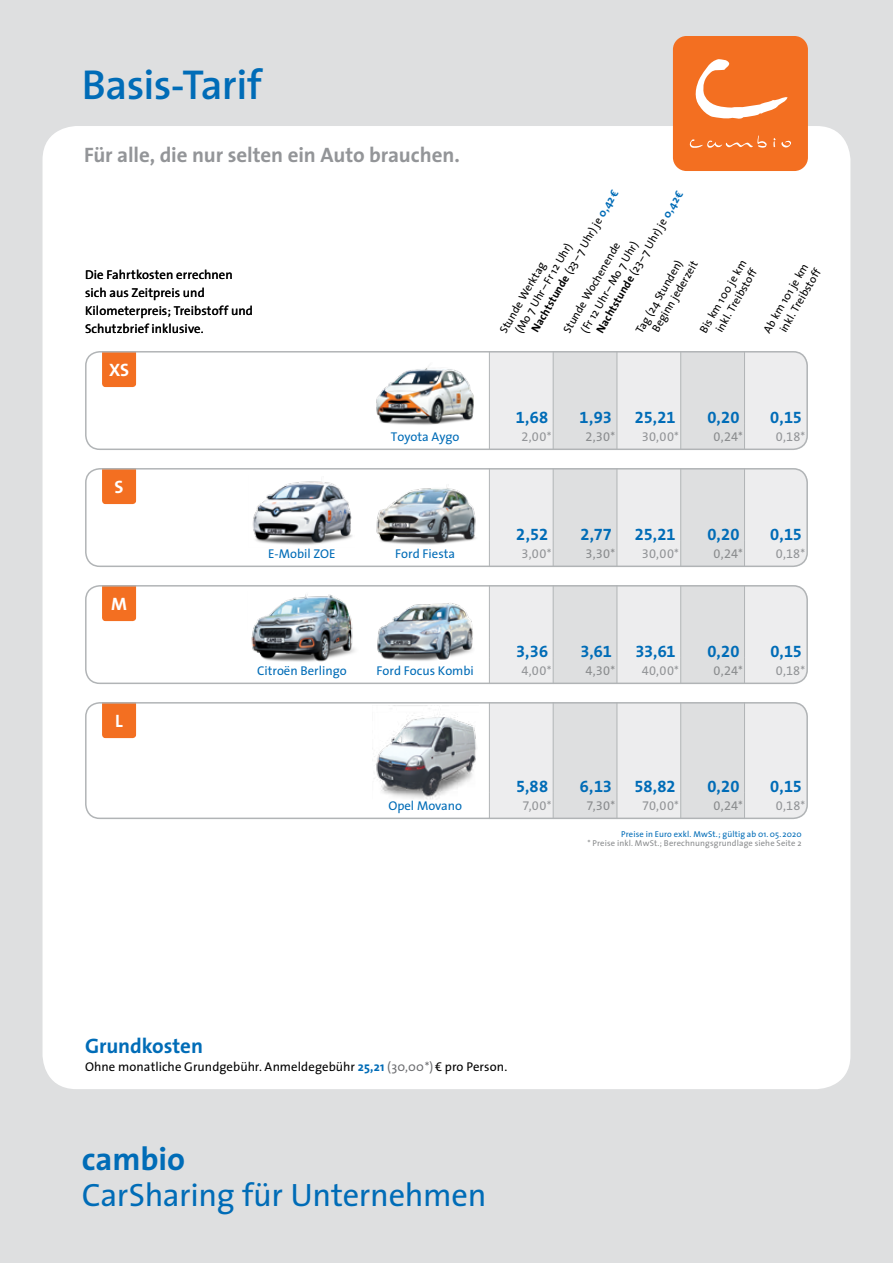
<style>
.page{position:relative;width:893px;height:1263px;background:#dedfe0}
.page>*{position:absolute;margin:0;border:0;box-sizing:border-box;transform-origin:0 0}
.t1{font:600 42px "The Sans";letter-spacing:-.015em;color:#006cb7}
.t2{font:32.4px "The Sans";letter-spacing:-.01em;color:#006cb7}
.t3{font:700 32.4px "The Sans";color:#006cb7}
.t4{font:700 21px "The Sans";letter-spacing:-.005em;color:#939598}
.t5{font:700 21px "The Sans";letter-spacing:-.005em;color:#006cb7}
.t6{font:700 18px "The Sans";color:#fff}
.t7{font:16.5px "The Sans Bold Expert";letter-spacing:-.005em;color:#006cb7}
.t8{font:12.75px/18px "The Sans";letter-spacing:.005em;color:#000}
.t9{font:12.75px "The Sans";color:#006cb7}
.t10{font:12.75px "The Sans Expert";letter-spacing:.035em;color:#939598}
.t11{font:12.75px "The Sans";letter-spacing:.005em;color:#000}
.t12{font:12.75px "The Sans Expert";color:#8a8c8e}
.t13{font:11.25px/13.5px "The Sans";color:#000}
.t14{font:700 11.25px "The Sans";color:#000}
.t15{font:11.25px/15px "The Sans";color:#000}
.t16{font:8.55px "The Sans";letter-spacing:.015em;color:#8a8c8e}
.t17{font:8.55px "The Sans";letter-spacing:.015em;color:#006cb7}
.s1{font-weight:400}
.s2{color:#006cb7}
.s3{font-family:"The Sans"}
.s4{font-weight:700;color:#006cb7}
.s5{color:#6d6e71}
</style>
<div class="page">
<div style="left:43px;top:126px;width:807px;height:963px;background:#fff;border-radius:34px"></div>
<svg style="left:102px;top:354px;width:34px;height:33px"></svg>
<svg style="left:489px;top:352px;width:318px;height:97px;background:#e6e6e7"></svg>
<div style="left:85px;top:351px;width:723px;height:99px;border:2px solid #b1b4b6;border-radius:14px"></div>
<svg style="left:102px;top:471px;width:34px;height:33px"></svg>
<svg style="left:102px;top:588px;width:34px;height:33px"></svg>
<svg style="left:102px;top:705px;width:34px;height:33px"></svg>
<svg style="left:489px;top:586px;width:319px;height:97px;background:#e6e6e7"></svg>
<div style="left:85px;top:585px;width:723px;height:99px;border:2px solid #b1b4b6;border-radius:14px"></div>
<svg style="left:489px;top:703px;width:319px;height:115px;background:#e5e5e6"></svg>
<div style="left:85px;top:702px;width:723px;height:117px;border:2px solid #b1b4b6;border-radius:14px"></div>
<svg style="left:489px;top:469px;width:319px;height:97px;background:#e6e6e7"></svg>
<div style="left:85px;top:468px;width:723px;height:99px;border:2px solid #b1b4b6;border-radius:14px"></div>
<img style="left:372px;top:704px;width:106px;height:95px">
<img style="left:376px;top:366px;width:98px;height:59px">
<img style="left:252px;top:481px;width:101px;height:64px">
<img style="left:376px;top:485px;width:100px;height:60px">
<img style="left:251px;top:594px;width:104px;height:68px">
<img style="left:377px;top:603px;width:96px;height:58px">
<div style="left:673px;top:36px;width:135px;height:135px;background:#f36f21;border-radius:14px"></div>
<svg style="left:773px;top:138px;width:18px;height:9px"></svg>
<svg style="left:689px;top:135px;width:78px;height:13px"></svg>
<svg style="left:695px;top:59px;width:92px;height:60px"></svg>
<h1 class="t1" style="left:82px;top:50px;width:182px">Basis-Tarif</h1>
<h3 class="t4" style="left:84px;top:137px;width:377px">Für alle, die nur selten ein Auto brauchen.</h3>
<p class="t8" style="left:85px;top:265px;width:169px">Die Fahrtkosten errechnen sich aus Zeitpreis und<br>Kilometerpreis; Treibstoff und<br>Schutzbrief inklusive.</p>
<h3 class="t6" style="left:109px;top:355px;width:22px">XS</h3>
<h3 class="t6" style="left:115px;top:472px;width:11px">S</h3>
<h3 class="t6" style="left:111px;top:589px;width:17px">M</h3>
<h3 class="t6" style="left:115px;top:706px;width:9px">L</h3>
<p class="t9" style="left:268px;top:543px;width:69px">E-Mobil ZOE</p>
<p class="t9" style="left:391px;top:426px;width:70px">Toyota Aygo</p>
<p class="t9" style="left:395px;top:543px;width:61px">Ford Fiesta</p>
<p class="t9" style="left:257px;top:660px;width:91px">Citroën Berlingo</p>
<p class="t9" style="left:377px;top:660px;width:99px">Ford Focus Kombi</p>
<p class="t9" style="left:388px;top:795px;width:75px">Opel Movano</p>
<p class="t14" style="left:526px;top:326px;width:164px;rotate:-60deg">Nachtstunde <span class="s1">(23 –7 Uhr) je</span> <span class="s2">0,42€</span></p>
<p class="t14" style="left:591px;top:327px;width:164px;rotate:-60deg">Nachtstunde <span class="s1">(23 – 7 Uhr) je</span> <span class="s2">0,42€</span></p>
<p class="t15" style="left:564px;top:320px;width:104px;text-indent:-9px;rotate:-60deg">Stunde Wochenende (Fr 12 Uhr –Mo 7 Uhr)</p>
<p class="t13" style="left:500px;top:322px;width:104px;text-indent:-8px;rotate:-60deg">Stunde Werktag<br>(Mo 7 Uhr– Fr 12 Uhr)</p>
<p class="t13" style="left:637px;top:321px;width:82px;text-indent:-9px;rotate:-60deg">Tag (24 Stunden)<br>Beginn jederzeit</p>
<p class="t13" style="left:696px;top:329px;width:84px;text-align:right;rotate:-60deg">Bis km 100 je km inkl. Treibstoff</p>
<p class="t13" style="left:760px;top:329px;width:82px;text-align:right;rotate:-60deg">Ab km 101 je km inkl. Treibstoff</p>
<h3 class="t7" style="left:516px;top:404px;width:34px">1,68</h3>
<h3 class="t7" style="left:580px;top:404px;width:34px">1,93</h3>
<h3 class="t7" style="left:635px;top:404px;width:42px">25,21</h3>
<h3 class="t7" style="left:707px;top:404px;width:34px">0,20</h3>
<h3 class="t7" style="left:770px;top:404px;width:33px">0,15</h3>
<p class="t10" style="left:521px;top:426px;width:32px">2,00<span class="s3">*</span></p>
<p class="t12" style="left:585px;top:426px;width:31px">2,30<span class="s3">*</span></p>
<p class="t10" style="left:642px;top:426px;width:39px">30,00<span class="s3">*</span></p>
<p class="t12" style="left:714px;top:426px;width:31px">0,24<span class="s3">*</span></p>
<p class="t10" style="left:776px;top:426px;width:31px">0,18<span class="s3">*</span></p>
<h3 class="t7" style="left:516px;top:521px;width:33px">2,52</h3>
<h3 class="t7" style="left:580px;top:521px;width:33px">2,77</h3>
<h3 class="t7" style="left:635px;top:521px;width:42px">25,21</h3>
<h3 class="t7" style="left:707px;top:521px;width:34px">0,20</h3>
<h3 class="t7" style="left:770px;top:521px;width:33px">0,15</h3>
<p class="t10" style="left:522px;top:543px;width:31px">3,00<span class="s3">*</span></p>
<p class="t12" style="left:586px;top:543px;width:31px">3,30<span class="s3">*</span></p>
<p class="t10" style="left:642px;top:543px;width:39px">30,00<span class="s3">*</span></p>
<p class="t12" style="left:714px;top:543px;width:31px">0,24<span class="s3">*</span></p>
<p class="t10" style="left:776px;top:543px;width:31px">0,18<span class="s3">*</span></p>
<h3 class="t7" style="left:516px;top:638px;width:33px">3,36</h3>
<h3 class="t7" style="left:580px;top:638px;width:33px">3,61</h3>
<h3 class="t7" style="left:635px;top:638px;width:42px">33,61</h3>
<h3 class="t7" style="left:707px;top:638px;width:34px">0,20</h3>
<h3 class="t7" style="left:770px;top:638px;width:33px">0,15</h3>
<p class="t10" style="left:521px;top:660px;width:32px">4,00<span class="s3">*</span></p>
<p class="t12" style="left:585px;top:660px;width:31px">4,30<span class="s3">*</span></p>
<p class="t10" style="left:642px;top:660px;width:39px">40,00<span class="s3">*</span></p>
<p class="t12" style="left:714px;top:660px;width:31px">0,24<span class="s3">*</span></p>
<p class="t10" style="left:776px;top:660px;width:31px">0,18<span class="s3">*</span></p>
<h3 class="t7" style="left:516px;top:773px;width:34px">5,88</h3>
<h3 class="t7" style="left:580px;top:773px;width:33px">6,13</h3>
<h3 class="t7" style="left:634px;top:773px;width:43px">58,82</h3>
<h3 class="t7" style="left:707px;top:773px;width:34px">0,20</h3>
<h3 class="t7" style="left:770px;top:773px;width:33px">0,15</h3>
<p class="t10" style="left:522px;top:795px;width:30px">7,00<span class="s3">*</span></p>
<p class="t12" style="left:587px;top:795px;width:30px">7,30<span class="s3">*</span></p>
<p class="t10" style="left:642px;top:795px;width:38px">70,00<span class="s3">*</span></p>
<p class="t12" style="left:714px;top:795px;width:31px">0,24<span class="s3">*</span></p>
<p class="t10" style="left:776px;top:795px;width:31px">0,18<span class="s3">*</span></p>
<p class="t17" style="left:621px;top:827px;width:182px">Preise in Euro exkl. MwSt.; gültig ab 01.05. 2020</p>
<p class="t16" style="left:587px;top:836px;width:216px">* Preise inkl. MwSt.; Berechnungsgrundlage siehe Seite 2</p>
<h3 class="t5" style="left:85px;top:1028px;width:119px">Grundkosten</h3>
<p class="t11" style="left:85px;top:1056px;width:424px">Ohne monatliche Grundgebühr. Anmeldegebühr <span class="s4">25,21</span> <span class="s5">(30,00*)</span>€ pro Person.</p>
<h2 class="t3" style="left:82px;top:1132px;width:105px">cambio</h2>
<h2 class="t2" style="left:82px;top:1168px;width:406px">CarSharing für Unternehmen</h2>
</div>
